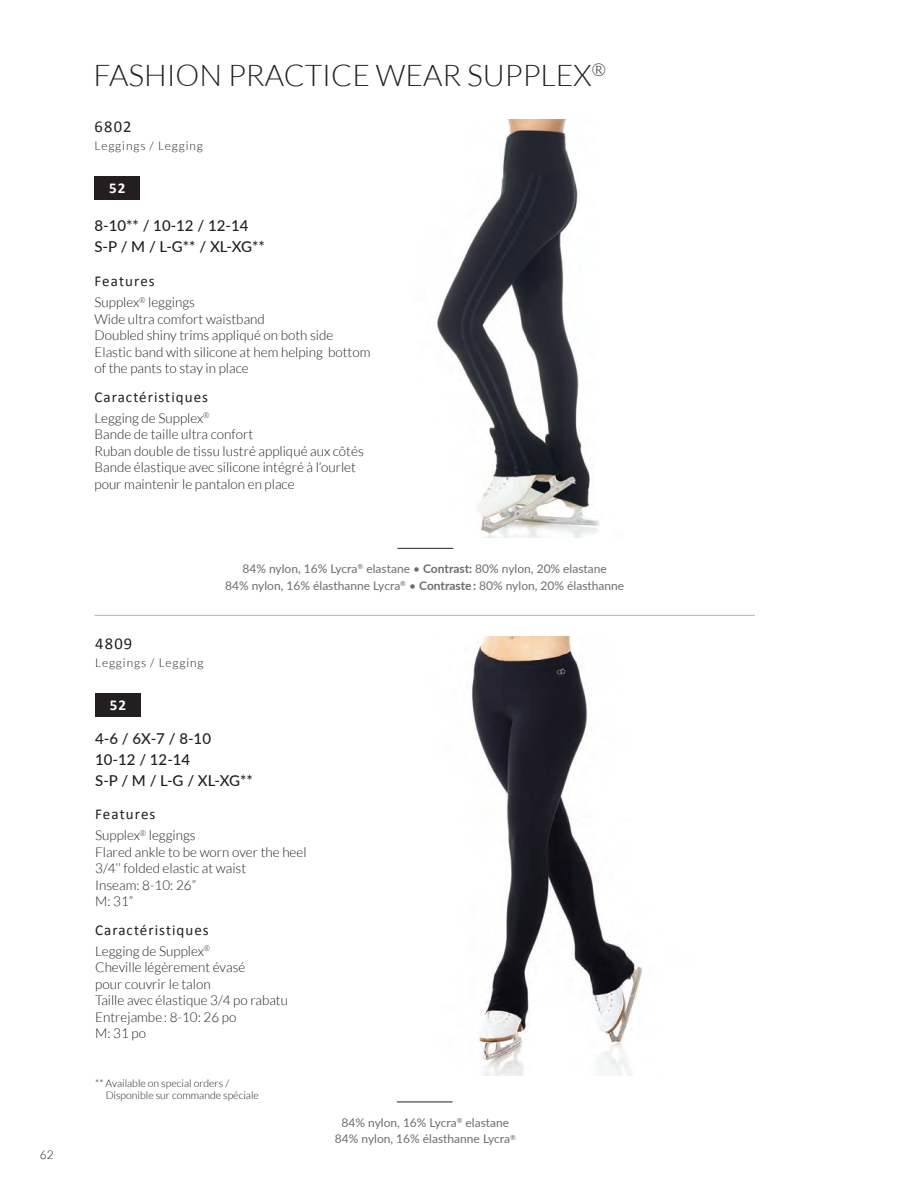
<style>
.page{position:relative;width:918px;height:1188px;background:#fff}
.page>*{position:absolute;margin:0;border:0;box-sizing:border-box;transform-origin:0 0}
.t1{font:300 30px "Lato";color:#231f20}
.t2{font:16.5px "Calibri";letter-spacing:.075em;color:#231f20}
.t3{font:500 15px/21px "Lato";color:#231f20}
.t4{font:15px "Calibri";letter-spacing:.07em;color:#231f20}
.t5{font:700 15px "Calibri";color:#fff}
.t6{font:300 13.5px/16.5px "Lato";color:#231f20}
.t7{font:12px/16.5px "Lato";color:#6c6d70;text-align:center}
.t8{font:300 12px "Lato";letter-spacing:.075em;color:#231f20}
.t9{font:300 10.5px/12.6px "Lato";color:#231f20}
.s1{font-weight:700}
</style>
<div class="page">
<hr style="left:397px;top:1102px;width:56px;height:1px;background:#231f20">
<hr style="left:397px;top:548px;width:56px;height:1px;background:#231f20">
<img style="left:437px;top:120px;width:162px;height:418px">
<div style="left:94px;top:176px;width:46px;height:23px;background:#231f20"></div>
<img style="left:471px;top:636px;width:172px;height:440px">
<div style="left:95px;top:693px;width:46px;height:23px;background:#231f20"></div>
<hr style="left:94px;top:615px;width:661px;height:1px;background:#b2b3b7">
<p class="t8" style="left:40px;top:1148px;width:15px">62</p>
<h1 class="t1" style="left:94px;top:59px;width:514px">FASHION PRACTICE WEAR SUPPLEX<sup>®</sup></h1>
<p class="t2" style="left:94px;top:116px;width:39px">6802</p>
<p class="t8" style="left:94px;top:139px;width:110px">Leggings / Legging</p>
<p class="t5" style="left:109px;top:179px;width:18px">52</p>
<p class="t3" style="left:94px;top:215px;width:172px">8-10** / 10-12 / 12-14<br>S-P / M / L-G** / XL-XG**</p>
<p class="t4" style="left:94px;top:272px;width:62px">Features</p>
<p class="t6" style="left:94px;top:294px;width:278px">Supplex<sup>®</sup> leggings<br>Wide ultra comfort waistband<br>Doubled shiny trims appliqué on both side Elastic band with silicone at hem helping bottom of the pants to stay in place</p>
<p class="t4" style="left:94px;top:387px;width:115px">Caractéristiques</p>
<p class="t6" style="left:94px;top:410px;width:271px">Legging de Supplex<sup>®<br></sup>Bande de taille ultra confort<br>Ruban double de tissu lustré appliqué aux côtés Bande élastique avec silicone intégré à l’ourlet pour maintenir le pantalon en place</p>
<p class="t7" style="left:225px;top:560px;width:401px">84% nylon, 16% Lycra<sup>®</sup> elastane • <span class="s1">Contrast:</span> 80% nylon, 20% elastane<br>84% nylon, 16% élasthanne Lycra<sup>®</sup> • <span class="s1">Contraste :</span> 80% nylon, 20% élasthanne</p>
<p class="t2" style="left:95px;top:633px;width:39px">4809</p>
<p class="t8" style="left:95px;top:657px;width:110px">Leggings / Legging</p>
<p class="t5" style="left:110px;top:696px;width:18px">52</p>
<p class="t3" style="left:95px;top:727px;width:159px">4-6 / 6X-7 / 8-10<br>10-12 / 12-14<br>S-P / M / L-G / XL-XG**</p>
<p class="t4" style="left:95px;top:805px;width:62px">Features</p>
<p class="t6" style="left:95px;top:827px;width:213px">Supplex<sup>®</sup> leggings<br>Flared ankle to be worn over the heel<br>3/4’’ folded elastic at waist<br>Inseam: 8-10: 26”<br>M: 31”</p>
<p class="t4" style="left:95px;top:920px;width:115px">Caractéristiques</p>
<p class="t6" style="left:95px;top:943px;width:194px">Legging de Supplex<sup>®<br></sup>Cheville légèrement évasé<br>pour couvrir le talon<br>Taille avec élastique 3/4 po rabatu<br>Entrejambe: 8-10: 26 po<br>M: 31 po</p>
<p class="t9" style="left:106px;top:1077px;width:155px;text-indent:-10px">** Available on special orders /<br>Disponible sur commande spéciale</p>
<p class="t7" style="left:335px;top:1114px;width:183px">84% nylon, 16% Lycra<sup>®</sup> elastane<br>84% nylon, 16% élasthanne Lycra<sup>®</sup></p>
</div>
